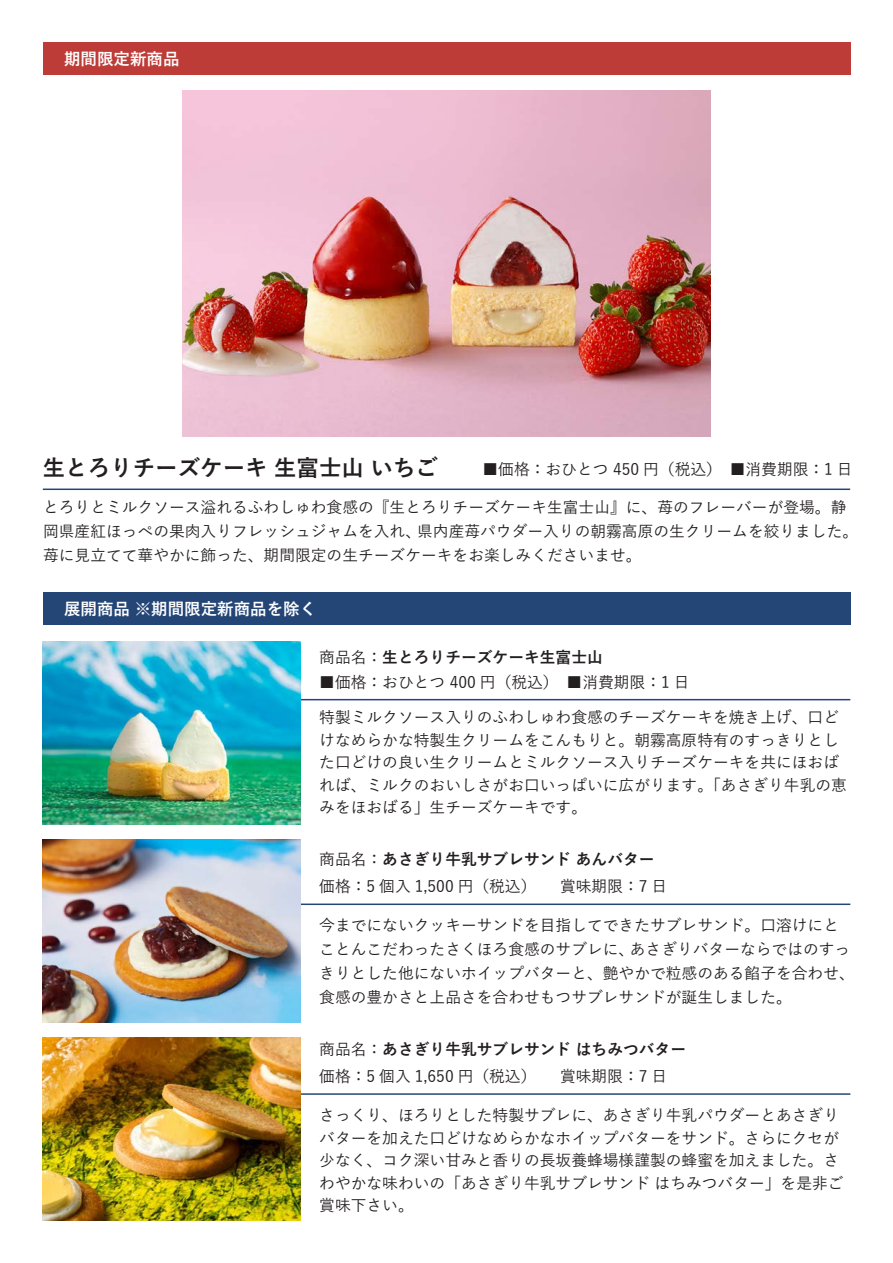
<style>
.page{position:relative;width:893px;height:1263px;background:#fff}
.page>*{position:absolute;margin:0;border:0;box-sizing:border-box;transform-origin:0 0}
.t1{font:700 22.5px "Yu Gothic";color:#231f20}
.t2{font:700 16.5px "Yu Gothic";color:#fff}
.t3{font:500 15.75px/22.5px "Yu Gothic";color:#231f20}
.t4{font:700 15.75px "Yu Gothic";color:#231f20}
.s1{font-weight:500}
.s2{font-weight:700}
</style>
<div class="page">
<hr style="left:292px;top:1093px;width:558px;height:2px;background:#244677">
<hr style="left:43px;top:488px;width:807px;height:2px;background:#244677">
<div style="left:43px;top:42px;width:807px;height:33px;background:#be3c38"></div>
<hr style="left:292px;top:699px;width:558px;height:1px;background:#244677">
<img style="left:43px;top:641px;width:257px;height:184px">
<img style="left:183px;top:91px;width:527px;height:346px">
<div style="left:43px;top:592px;width:807px;height:33px;background:#244677"></div>
<img style="left:43px;top:1037px;width:257px;height:183px">
<hr style="left:292px;top:903px;width:558px;height:2px;background:#244677">
<img style="left:43px;top:839px;width:257px;height:183px">
<p class="t2" style="left:64px;top:50px;width:117px">期間限定新商品</p>
<h1 class="t1" style="left:43px;top:455px;width:397px">生とろりチーズケーキ 生富士山 いちご</h1>
<p class="t3" style="left:482px;top:456px;width:372px">■価格：おひとつ 450 円（税込）　■消費期限：1 日</p>
<p class="t3" style="left:43px;top:493px;width:817px;line-height:24px">とろりとミルクソース溢れるふわしゅわ食感の『生とろりチーズケーキ生富士山』に、苺のフレーバーが登場。静岡県産紅ほっぺの果肉入りフレッシュジャムを入れ、県内産苺パウダー入りの朝霧高原の生クリームを絞りました。苺に見立てて華やかに飾った、期間限定の生チーズケーキをお楽しみくださいませ。</p>
<p class="t2" style="left:64px;top:600px;width:254px">展開商品 ※期間限定新商品を除く</p>
<p class="t4" style="left:319px;top:648px;width:285px"><span class="s1">商品名：</span>生とろりチーズケーキ生富士山</p>
<p class="t3" style="left:319px;top:669px;width:372px">■価格：おひとつ 400 円（税込）　■消費期限：1 日</p>
<p class="t3" style="left:319px;top:704px;width:529px">特製ミルクソース入りのふわしゅわ食感のチーズケーキを焼き上げ、口どけなめらかな特製生クリームをこんもりと。朝霧高原特有のすっきりとした口どけの良い生クリームとミルクソース入りチーズケーキを共にほおばれば、ミルクのおいしさがお口いっぱいに広がります。「あさぎり牛乳の恵みをほおばる」生チーズケーキです。</p>
<p class="t3" style="left:319px;top:844px;width:349px;line-height:27px">商品名：<span class="s2">あさぎり牛乳サブレサンド あんバター</span>価格：5 個入 1,500 円（税込）　　賞味期限：7 日</p>
<p class="t3" style="left:319px;top:912px;width:537px;line-height:24px">今までにないクッキーサンドを目指してできたサブレサンド。口溶けにとことんこだわったさくほろ食感のサブレに、あさぎりバターならではのすっきりとした他にないホイップバターと、艶やかで粒感のある餡子を合わせ、食感の豊かさと上品さを合わせもつサブレサンドが誕生しました。</p>
<p class="t3" style="left:319px;top:1034px;width:368px;line-height:27px">商品名：<span class="s2">あさぎり牛乳サブレサンド はちみつバター</span>価格：5 個入 1,650 円（税込）　　賞味期限：7 日</p>
<p class="t3" style="left:319px;top:1102px;width:526px">さっくり、ほろりとした特製サブレに、あさぎり牛乳パウダーとあさぎりバターを加えた口どけなめらかなホイップバターをサンド。さらにクセが少なく、コク深い甘みと香りの長坂養蜂場様謹製の蜂蜜を加えました。さわやかな味わいの「あさぎり牛乳サブレサンド はちみつバター」を是非ご賞味下さい。</p>
</div>
